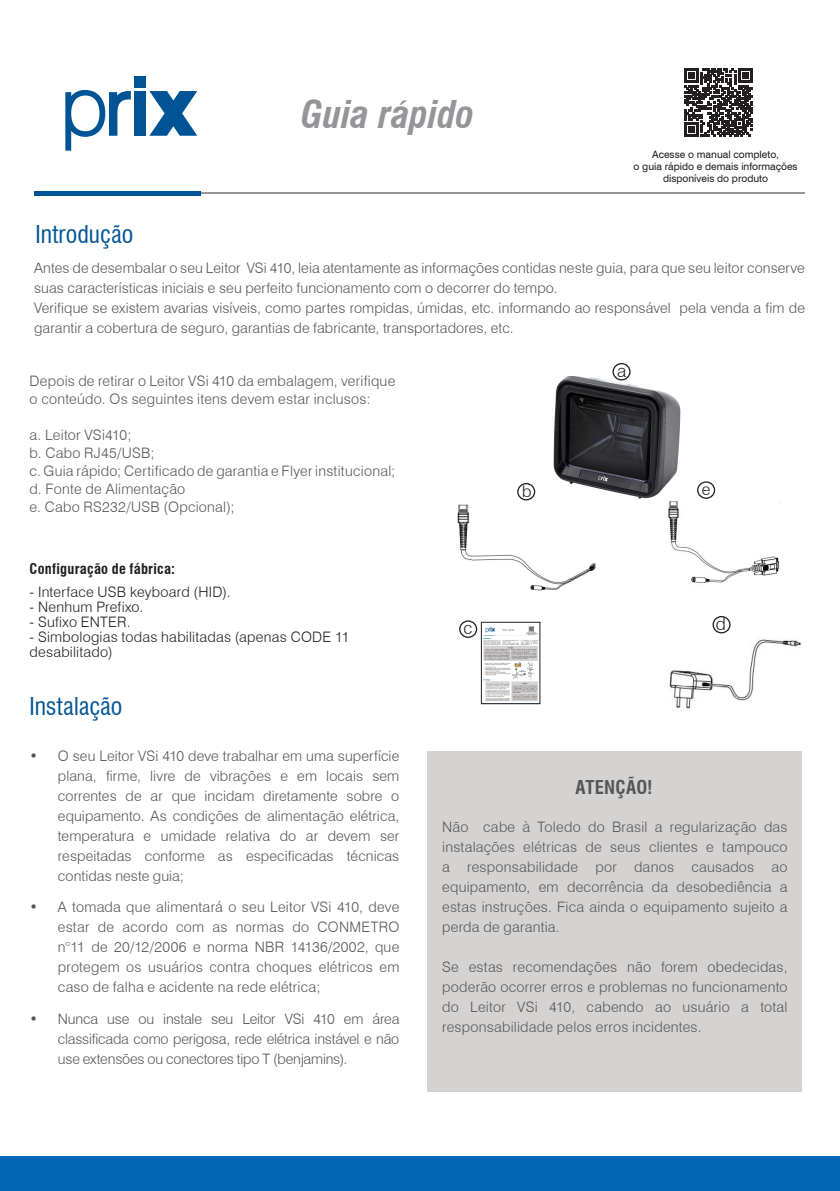
<style>
.page{position:relative;width:840px;height:1191px;background:#fff}
.page>*{position:absolute;margin:0;border:0;box-sizing:border-box;transform-origin:0 0}
.Normal_-_cópia{font:italic 700 condensed 37.4px "Swiss 721 BT";letter-spacing:-.005em;color:#939598}
.SuperTítulo{font:condensed 24px "Swiss 721 BT";color:#005495}
.Título{font:700 condensed 18.6px "Swiss 721 BT";letter-spacing:.01em;color:#565659}
.t1{font:300 17.2px "Swiss 721 BT";color:#231f20}
.t2{font:300 16.2px "Swiss 721 BT";color:#231f20}
.Texto{font:300 14.4px/20px "Swiss 721 BT";letter-spacing:.01em;color:#565659;text-align:justify}
.Normal_-_cópia-2{font:300 14.4px/15px "Swiss 721 BT";letter-spacing:.015em;color:#231f20}
.Normal_-_cópia-3{font:700 condensed 14.4px "Swiss 721 BT";letter-spacing:.02em;color:#231f20}
.t3{font:10.2px/12.2px "Swiss 721 BT";color:#1d1a20;text-align:center}
</style>
<div class="page">
<div style="left:134px;top:91px;width:12px;height:45px;background:#005495"></div>
<div style="left:134px;top:76px;width:12px;height:11px;background:#005495"></div>
<svg style="left:149px;top:91px;width:48px;height:45px"></svg>
<svg style="left:65px;top:90px;width:66px;height:61px"></svg>
<hr style="left:126px;top:192px;width:678px;height:2px;background:#939598">
<hr style="left:34px;top:192px;width:166px;height:4px;background:#005495">
<div style="left:0;top:1157px;width:839px;height:34px;background:#0166b3"></div>
<svg style="left:684px;top:68px;width:68px;height:69px"></svg>
<div style="left:459px;top:620px;width:18px;height:18px;border:1px solid #231f20;border-radius:50%"></div>
<div style="left:426px;top:751px;width:374px;height:340px;background:#d5d3d2"></div>
<img style="left:483px;top:626px;width:55px;height:76px">
<div style="left:481px;top:622px;width:59px;height:82px;border:1px solid #231f20"></div>
<div style="left:712px;top:616px;width:18px;height:17px;border:1px solid #231f20;border-radius:50%"></div>
<img style="left:517px;top:363px;width:199px;height:138px">
<div style="left:612px;top:363px;width:18px;height:17px;border:1px solid #231f20;border-radius:50%"></div>
<img style="left:669px;top:639px;width:131px;height:70px">
<img style="left:457px;top:504px;width:139px;height:87px">
<div style="left:517px;top:483px;width:18px;height:17px;border:1px solid #231f20;border-radius:50%"></div>
<img style="left:668px;top:501px;width:111px;height:82px">
<div style="left:696px;top:481px;width:18px;height:18px;border:1px solid #231f20;border-radius:50%"></div>
<p class="SuperTítulo" style="left:35px;top:219px;width:99px">Introdução</p>
<p class="Normal_-_cópia" style="left:301px;top:92px;width:174px">Guia rápido</p>
<p class="t3" style="left:651px;top:148px;width:128px">Acesse o manual completo,</p>
<p class="t3" style="left:633px;top:160px;width:165px">o guia rápido e demais informações disponíveis do produto</p>
<p class="Texto" style="left:34px;top:258px;width:772px">Antes de desembalar o seu Leitor VSi 410, leia atentamente as informações contidas neste guia, para que seu leitor conserve suas características iniciais e seu perfeito funcionamento com o decorrer do tempo.</p>
<p class="Texto" style="left:34px;top:298px;width:772px">Verifique se existem avarias visíveis, como partes rompidas, úmidas, etc. informando ao responsável pela venda a fim de garantir a cobertura de seguro, garantias de fabricante, transportadores, etc.</p>
<p class="Texto" style="left:29px;top:372px;width:367px;line-height:18px">Depois de retirar o Leitor VSi 410 da embalagem, verifique o conteúdo. Os seguintes itens devem estar inclusos:</p>
<p class="Texto" style="left:29px;top:425px;width:103px">a. Leitor VSi410;</p>
<p class="Texto" style="left:29px;top:443px;width:126px">b. Cabo RJ45/USB;</p>
<p class="Texto" style="left:29px;top:461px;width:367px">c. Guia rápido; Certificado de garantia e Flyer institucional;</p>
<p class="Texto" style="left:29px;top:479px;width:157px">d. Fonte de Alimentação</p>
<p class="Texto" style="left:29px;top:497px;width:207px">e. Cabo RS232/USB (Opcional);</p>
<p class="Normal_-_cópia-3" style="left:29px;top:560px;width:147px">Configuração de fábrica:</p>
<p class="Normal_-_cópia-2" style="left:29px;top:584px;width:202px">- Interface USB keyboard (HID).</p>
<p class="Normal_-_cópia-2" style="left:29px;top:599px;width:115px">- Nenhum Prefixo.</p>
<p class="Normal_-_cópia-2" style="left:29px;top:614px;width:102px">- Sufixo ENTER.</p>
<p class="Normal_-_cópia-2" style="left:29px;top:629px;width:321px">- Simbologias todas habilitadas (apenas CODE 11 desabilitado)</p>
<p class="SuperTítulo" style="left:29px;top:691px;width:94px">Instalação</p>
<p class="Texto" style="left:58px;top:745px;width:343px;text-indent:-28px">• O seu Leitor VSi 410 deve trabalhar em uma superfície plana, firme, livre de vibrações e em locais sem correntes de ar que incidam diretamente sobre o equipamento. As condições de alimentação elétrica, temperatura e umidade relativa do ar devem ser respeitadas conforme as especificadas técnicas contidas neste guia;</p>
<p class="Texto" style="left:58px;top:897px;width:343px;text-indent:-28px">• A tomada que alimentará o seu Leitor VSi 410, deve estar de acordo com as normas do CONMETRO n°11 de 20/12/2006 e norma NBR 14136/2002, que protegem os usuários contra choques elétricos em caso de falha e acidente na rede elétrica;</p>
<p class="Texto" style="left:58px;top:1008px;width:343px;text-indent:-28px">• Nunca use ou instale seu Leitor VSi 410 em área classificada como perigosa, rede elétrica instável e não use extensões ou conectores tipo T (benjamins).</p>
<p class="t1" style="left:616px;top:360px;width:11px">a</p>
<p class="t1" style="left:463px;top:617px;width:10px">c</p>
<p class="t2" style="left:522px;top:481px;width:11px">b</p>
<p class="t2" style="left:701px;top:479px;width:10px">e</p>
<p class="t1" style="left:715px;top:613px;width:12px">d</p>
<p class="Título" style="left:575px;top:776px;width:79px">ATENÇÃO!</p>
<p class="Texto" style="left:442px;top:817px;width:347px">Não cabe à Toledo do Brasil a regularização das instalações elétricas de seus clientes e tampouco a responsabilidade por danos causados ao equipamento, em decorrência da desobediência a estas instruções. Fica ainda o equipamento sujeito a perda de garantia.</p>
<p class="Texto" style="left:442px;top:957px;width:347px">Se estas recomendações não forem obedecidas, poderão ocorrer erros e problemas no funcionamento do Leitor VSi 410, cabendo ao usuário a total responsabilidade pelos erros incidentes.</p>
</div>
